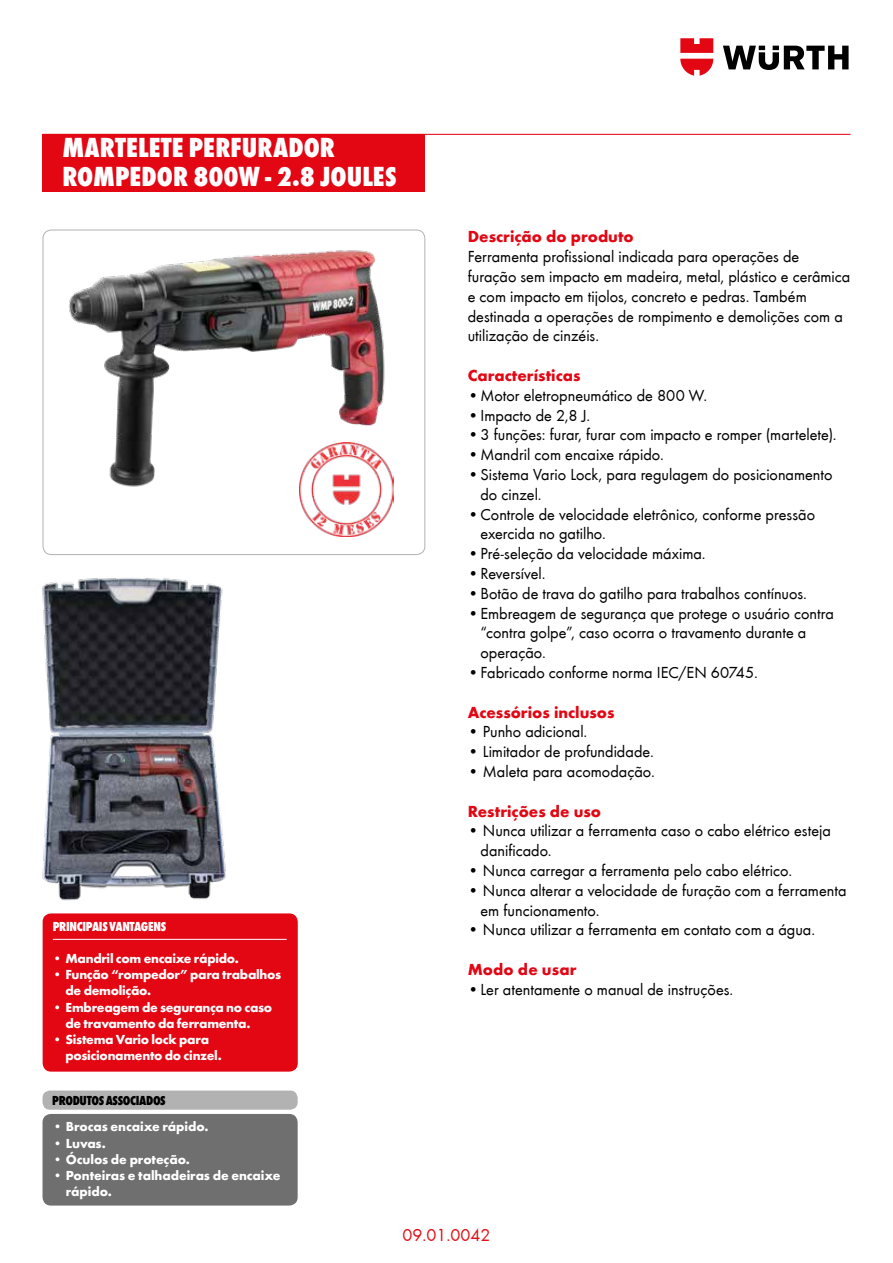
<style>
.page{position:relative;width:893px;height:1263px;background:#fff}
.page>*{position:absolute;margin:0;border:0;box-sizing:border-box;transform-origin:0 0}
.t1{font:800 condensed 28.5px/28.5px "Wuerth";color:#fff}
.t2{font:18px "Wuerth";color:#e11117}
.t3{font:16.5px/19.8px "Wuerth";color:#000}
.t4{font:700 16.5px "Wuerth";color:#e30613}
.t5{font:700 13.5px/16.2px "Wuerth";letter-spacing:-.02em;color:#fff}
.t6{font:800 condensed 13.5px "Wuerth";letter-spacing:-.025em;color:#fff}
.t7{font:800 condensed 13.5px "Wuerth";letter-spacing:-.025em;color:#000}
</style>
<div class="page">
<hr style="left:43px;top:134px;width:807px;height:1px;background:#e30613">
<div style="left:43px;top:134px;width:382px;height:58px;background:#e30613"></div>
<svg style="left:723px;top:46px;width:126px;height:24px"></svg>
<svg style="left:680px;top:38px;width:33px;height:38px"></svg>
<div style="left:43px;top:230px;width:382px;height:325px;border:1px solid #b3b2b2;border-radius:9px"></div>
<div style="left:43px;top:913px;width:255px;height:158px;background:#e30613;border-radius:9px"></div>
<hr style="left:53px;top:939px;width:234px;height:1px;background:#fff">
<div style="left:43px;top:1114px;width:255px;height:91px;background:#706f6f;border-radius:9px"></div>
<div style="left:43px;top:1090px;width:255px;height:20px;background:#b3b2b2;border-radius:7px"></div>
<img style="left:299px;top:472px;width:94px;height:64px">
<img style="left:69px;top:250px;width:322px;height:244px">
<img style="left:42px;top:578px;width:184px;height:323px">
<h1 class="t1" style="left:62px;top:132px;width:336px">MARTELETE PERFURADOR<br>ROMPEDOR 800W - 2.8 JOULES</h1>
<p class="t6" style="left:53px;top:917px;width:115px">PRINCIPAIS VANTAGENS</p>
<p class="t5" style="left:53px;top:949px;width:187px">• Mandril com encaixe rápido.</p>
<p class="t5" style="left:66px;top:966px;width:217px;text-indent:-13px">• Função “rompedor” para trabalhos de demolição.</p>
<p class="t5" style="left:66px;top:998px;width:208px;text-indent:-13px">• Embreagem de segurança no caso de travamento da ferramenta.</p>
<p class="t5" style="left:66px;top:1030px;width:158px;text-indent:-13px">• Sistema Vario lock para posicionamento do cinzel.</p>
<p class="t7" style="left:52px;top:1091px;width:115px">PRODUTOS ASSOCIADOS</p>
<p class="t5" style="left:53px;top:1118px;width:157px">• Brocas encaixe rápido.</p>
<p class="t5" style="left:53px;top:1134px;width:54px">• Luvas.</p>
<p class="t5" style="left:53px;top:1150px;width:138px">• Óculos de proteção.</p>
<p class="t5" style="left:66px;top:1166px;width:216px;text-indent:-13px">• Ponteiras e talhadeiras de encaixe rápido.</p>
<p class="t4" style="left:468px;top:225px;width:168px">Descrição do produto</p>
<p class="t3" style="left:468px;top:246px;width:384px">Ferramenta profissional indicada para operações de furação sem impacto em madeira, metal, plástico e cerâmica e com impacto em tijolos, concreto e pedras. Também destinada a operações de rompimento e demolições com a utilização de cinzéis.</p>
<p class="t4" style="left:468px;top:363px;width:114px">Características</p>
<p class="t3" style="left:468px;top:385px;width:241px">•Motor eletropneumático de 800 W.</p>
<p class="t3" style="left:468px;top:404px;width:124px">•Impacto de 2,8 J.</p>
<p class="t3" style="left:468px;top:424px;width:370px">•3 funções: furar, furar com impacto e romper (martelete).</p>
<p class="t3" style="left:468px;top:444px;width:197px">•Mandril com encaixe rápido.</p>
<p class="t3" style="left:480px;top:464px;width:353px;text-indent:-13px">•Sistema Vario Lock, para regulagem do posicionamento do cinzel.</p>
<p class="t3" style="left:480px;top:503px;width:336px;text-indent:-13px">•Controle de velocidade eletrônico, conforme pressão exercida no gatilho.</p>
<p class="t3" style="left:468px;top:543px;width:239px">•Pré-seleção da velocidade máxima.</p>
<p class="t3" style="left:468px;top:563px;width:79px">•Reversível.</p>
<p class="t3" style="left:468px;top:583px;width:341px">•Botão de trava do gatilho para trabalhos contínuos.</p>
<p class="t3" style="left:480px;top:602px;width:355px;text-indent:-13px">•Embreagem de segurança que protege o usuário contra “contra golpe”, caso ocorra o travamento durante a operação.</p>
<p class="t3" style="left:468px;top:662px;width:292px">•Fabricado conforme norma IEC/EN 60745.</p>
<p class="t4" style="left:468px;top:700px;width:148px">Acessórios inclusos</p>
<p class="t3" style="left:468px;top:721px;width:121px">• Punho adicional.</p>
<p class="t3" style="left:468px;top:741px;width:188px">• Limitador de profundidade.</p>
<p class="t3" style="left:468px;top:761px;width:189px">• Maleta para acomodação.</p>
<p class="t4" style="left:468px;top:799px;width:135px">Restrições de uso</p>
<p class="t3" style="left:480px;top:820px;width:352px;text-indent:-13px">• Nunca utilizar a ferramenta caso o cabo elétrico esteja danificado.</p>
<p class="t3" style="left:468px;top:860px;width:326px">• Nunca carregar a ferramenta pelo cabo elétrico.</p>
<p class="t3" style="left:480px;top:880px;width:367px;text-indent:-13px">• Nunca alterar a velocidade de furação com a ferramenta em funcionamento.</p>
<p class="t3" style="left:468px;top:919px;width:349px">• Nunca utilizar a ferramenta em contato com a água.</p>
<p class="t4" style="left:468px;top:957px;width:110px">Modo de usar</p>
<p class="t3" style="left:468px;top:979px;width:267px">•Ler atentamente o manual de instruções.</p>
<p class="t2" style="left:403px;top:1223px;width:89px">09.01.0042</p>
</div>
